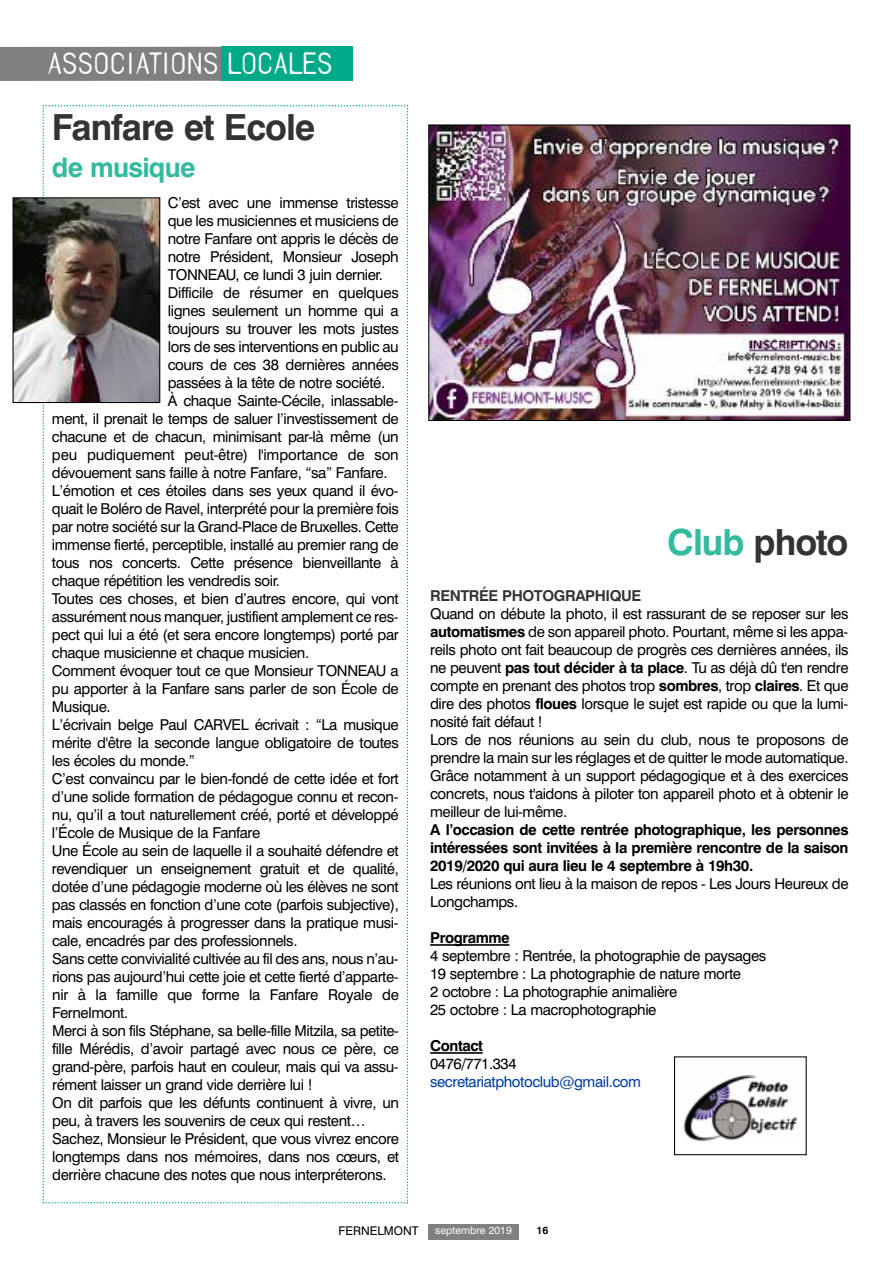
<style>
.page{position:relative;width:893px;height:1263px;background:#fff}
.page>*{position:absolute;margin:0;border:0;box-sizing:border-box;transform-origin:0 0}
.t1{font:700 36px "Swiss 721 BT";letter-spacing:-.03em;color:#333}
.t2{font:27px "Smoothplate";color:#fff}
.t3{font:700 27px "Swiss 721 BT";letter-spacing:-.03em;color:#33ba9f}
.t4{font:15px/18px "Swiss 721 BT";letter-spacing:-.025em;color:#000}
.t5{font:700 15px/18px "Swiss 721 BT";letter-spacing:-.03em;color:#000;text-align:justify}
.t6{font:15px "Swiss 721 BT";letter-spacing:-.025em;color:#003ba2}
.t7{font:700 15px "Swiss 721 BT";letter-spacing:-.03em;color:rgb(0 0 0/.8)}
.t8{font:12px "Swiss 721 BT";color:#000}
.t9{font:10.5px "Swiss 721 BT";color:#fff}
.t10{font:700 10.5px "Swiss 721 BT";color:#000}
.s1{color:#33ba9f}
.s2{font-weight:700}
</style>
<div class="page">
<div style="left:428px;top:1225px;width:90px;height:15px;background:#808080"></div>
<div style="left:0;top:47px;width:222px;height:34px;background:#808080"></div>
<div style="left:222px;top:47px;width:131px;height:34px;background:#00a987"></div>
<svg style="left:43px;top:105px;width:365px;height:1098px"></svg>
<img style="left:15px;top:199px;width:143px;height:202px">
<div style="left:13px;top:197px;width:147px;height:206px;border:1px solid #000"></div>
<hr style="left:430px;top:944px;width:79px;height:2px;background:#000">
<hr style="left:430px;top:1052px;width:53px;height:2px;background:#000">
<img style="left:430px;top:126px;width:418px;height:293px">
<div style="left:428px;top:124px;width:422px;height:297px;border:1px solid #000"></div>
<img style="left:683px;top:1074px;width:115px;height:67px">
<div style="left:674px;top:1056px;width:133px;height:99px;border:1px solid #000"></div>
<h2 class="t2" style="left:47px;top:52px;width:287px">ASSOCIATIONS LOCALES</h2>
<h1 class="t1" style="left:52px;top:114px;width:265px">Fanfare et Ecole</h1>
<h2 class="t3" style="left:52px;top:157px;width:145px">de musique</h2>
<p class="t4" style="left:168px;top:195px;width:232px">C’est avec une immense tristesse</p>
<p class="t4" style="left:168px;top:213px;width:232px">que les musiciennes et musiciens de</p>
<p class="t4" style="left:168px;top:231px;width:232px">notre Fanfare ont appris le décès de</p>
<p class="t4" style="left:168px;top:249px;width:232px">notre Président, Monsieur Joseph</p>
<p class="t4" style="left:168px;top:267px;width:217px">TONNEAU, ce lundi 3 juin dernier.</p>
<p class="t4" style="left:168px;top:285px;width:232px">Difficile de résumer en quelques</p>
<p class="t4" style="left:168px;top:303px;width:232px">lignes seulement un homme qui a</p>
<p class="t4" style="left:168px;top:321px;width:232px">toujours su trouver les mots justes</p>
<p class="t4" style="left:168px;top:339px;width:232px">lors de ses interventions en public au</p>
<p class="t4" style="left:168px;top:357px;width:232px">cours de ces 38 dernières années</p>
<p class="t4" style="left:168px;top:375px;width:219px">passées à la tête de notre société.</p>
<p class="t4" style="left:168px;top:393px;width:232px">À chaque Sainte-Cécile, inlassable-</p>
<p class="t4" style="left:52px;top:411px;width:348px">ment, il prenait le temps de saluer l’investissement de</p>
<p class="t4" style="left:52px;top:429px;width:348px">chacune et de chacun, minimisant par-là même (un</p>
<p class="t4" style="left:52px;top:447px;width:348px">peu pudiquement peut-être) l'importance de son</p>
<p class="t4" style="left:52px;top:465px;width:337px">dévouement sans faille à notre Fanfare, “sa” Fanfare.</p>
<p class="t4" style="left:52px;top:483px;width:348px">L’émotion et ces étoiles dans ses yeux quand il évo-</p>
<p class="t4" style="left:52px;top:501px;width:348px">quait le Boléro de Ravel, interprété pour la première fois</p>
<p class="t4" style="left:52px;top:519px;width:348px">par notre société sur la Grand-Place de Bruxelles. Cette</p>
<p class="t4" style="left:52px;top:537px;width:348px">immense fierté, perceptible, installé au premier rang de</p>
<p class="t4" style="left:52px;top:555px;width:348px">tous nos concerts. Cette présence bienveillante à</p>
<p class="t4" style="left:52px;top:573px;width:230px">chaque répétition les vendredis soir.</p>
<p class="t4" style="left:52px;top:591px;width:348px">Toutes ces choses, et bien d’autres encore, qui vont</p>
<p class="t4" style="left:52px;top:609px;width:348px">assurément nous manquer, justifient amplement ce res-</p>
<p class="t4" style="left:52px;top:627px;width:348px">pect qui lui a été (et sera encore longtemps) porté par</p>
<p class="t4" style="left:52px;top:645px;width:259px">chaque musicienne et chaque musicien.</p>
<p class="t4" style="left:52px;top:663px;width:348px">Comment évoquer tout ce que Monsieur TONNEAU a</p>
<p class="t4" style="left:52px;top:681px;width:348px">pu apporter à la Fanfare sans parler de son École de</p>
<p class="t4" style="left:52px;top:699px;width:60px">Musique.</p>
<p class="t4" style="left:52px;top:717px;width:348px">L’écrivain belge Paul CARVEL écrivait : “La musique</p>
<p class="t4" style="left:52px;top:735px;width:348px">mérite d'être la seconde langue obligatoire de toutes</p>
<p class="t4" style="left:52px;top:753px;width:145px">les écoles du monde.”</p>
<p class="t4" style="left:52px;top:771px;width:348px">C’est convaincu par le bien-fondé de cette idée et fort</p>
<p class="t4" style="left:52px;top:789px;width:348px">d’une solide formation de pédagogue connu et recon-</p>
<p class="t4" style="left:52px;top:807px;width:348px">nu, qu’il a tout naturellement créé, porté et développé</p>
<p class="t4" style="left:52px;top:825px;width:210px">l’École de Musique de la Fanfare</p>
<p class="t4" style="left:52px;top:843px;width:348px">Une École au sein de laquelle il a souhaité défendre et</p>
<p class="t4" style="left:52px;top:861px;width:348px">revendiquer un enseignement gratuit et de qualité,</p>
<p class="t4" style="left:52px;top:879px;width:348px">dotée d’une pédagogie moderne où les élèves ne sont</p>
<p class="t4" style="left:52px;top:897px;width:348px">pas classés en fonction d’une cote (parfois subjective),</p>
<p class="t4" style="left:52px;top:915px;width:348px">mais encouragés à progresser dans la pratique musi-</p>
<p class="t4" style="left:52px;top:933px;width:247px">cale, encadrés par des professionnels.</p>
<p class="t4" style="left:52px;top:951px;width:348px">Sans cette convivialité cultivée au fil des ans, nous n’au-</p>
<p class="t4" style="left:52px;top:969px;width:348px">rions pas aujourd’hui cette joie et cette fierté d’apparte-</p>
<p class="t4" style="left:52px;top:987px;width:348px">nir à la famille que forme la Fanfare Royale de</p>
<p class="t4" style="left:52px;top:1005px;width:78px">Fernelmont.</p>
<p class="t4" style="left:52px;top:1023px;width:348px">Merci à son fils Stéphane, sa belle-fille Mitzila, sa petite-</p>
<p class="t4" style="left:52px;top:1041px;width:348px">fille Mérédis, d’avoir partagé avec nous ce père, ce</p>
<p class="t4" style="left:52px;top:1059px;width:348px">grand-père, parfois haut en couleur, mais qui va assu-</p>
<p class="t4" style="left:52px;top:1077px;width:262px">rément laisser un grand vide derrière lui !</p>
<p class="t4" style="left:52px;top:1095px;width:348px">On dit parfois que les défunts continuent à vivre, un</p>
<p class="t4" style="left:52px;top:1113px;width:315px">peu, à travers les souvenirs de ceux qui restent…</p>
<p class="t4" style="left:52px;top:1131px;width:348px">Sachez, Monsieur le Président, que vous vivrez encore</p>
<p class="t4" style="left:52px;top:1149px;width:348px">longtemps dans nos mémoires, dans nos cœurs, et</p>
<p class="t4" style="left:52px;top:1167px;width:336px">derrière chacune des notes que nous interpréterons.</p>
<h1 class="t1" style="left:667px;top:529px;width:183px"><span class="s1">Club</span> photo</h1>
<p class="t7" style="left:430px;top:590px;width:213px">RENTRÉE PHOTOGRAPHIQUE</p>
<p class="t4" style="left:430px;top:606px;width:420px">Quand on débute la photo, il est rassurant de se reposer sur les <span class="s2">automatismes</span> de son appareil photo. Pourtant, même si les appa&shy;reils photo ont fait beaucoup de progrès ces dernières années, ils ne peuvent <span class="s2">pas tout décider à ta place</span>. Tu as déjà dû t'en rendre compte en prenant des photos trop <span class="s2">sombres</span>, trop <span class="s2">claires</span>. Et que dire des photos <span class="s2">floues</span> lorsque le sujet est rapide ou que la lumi&shy;nosité fait défaut !<br>Lors de nos réunions au sein du club, nous te proposons de prendre la main sur les réglages et de quitter le mode automatique.<br>Grâce notamment à un support pédagogique et à des exercices concrets, nous t'aidons à piloter ton appareil photo et à obtenir le meilleur de lui-même.</p>
<p class="t5" style="left:430px;top:822px;width:420px">A l’occasion de cette rentrée photographique, les personnes intéressées sont invitées à la première rencontre de la saison 2019/2020 qui aura lieu le 4 septembre à 19h30.</p>
<p class="t4" style="left:430px;top:876px;width:420px">Les réunions ont lieu à la maison de repos - Les Jours Heureux de<br>Longchamps.</p>
<p class="t5" style="left:430px;top:930px;width:81px">Programme</p>
<p class="t4" style="left:430px;top:948px;width:338px">4 septembre : Rentrée, la photographie de paysages 19 septembre : La photographie de nature morte<br>2 octobre : La photographie animalière<br>25 octobre : La macrophotographie</p>
<p class="t5" style="left:430px;top:1038px;width:54px">Contact</p>
<p class="t4" style="left:430px;top:1056px;width:88px">0476/771.334</p>
<p class="t6" style="left:430px;top:1076px;width:212px">secretariatphotoclub@gmail.com</p>
<p class="t8" style="left:339px;top:1226px;width:82px">FERNELMONT</p>
<p class="t9" style="left:435px;top:1226px;width:78px">septembre 2019</p>
<p class="t10" style="left:537px;top:1226px;width:13px">16</p>
</div>
